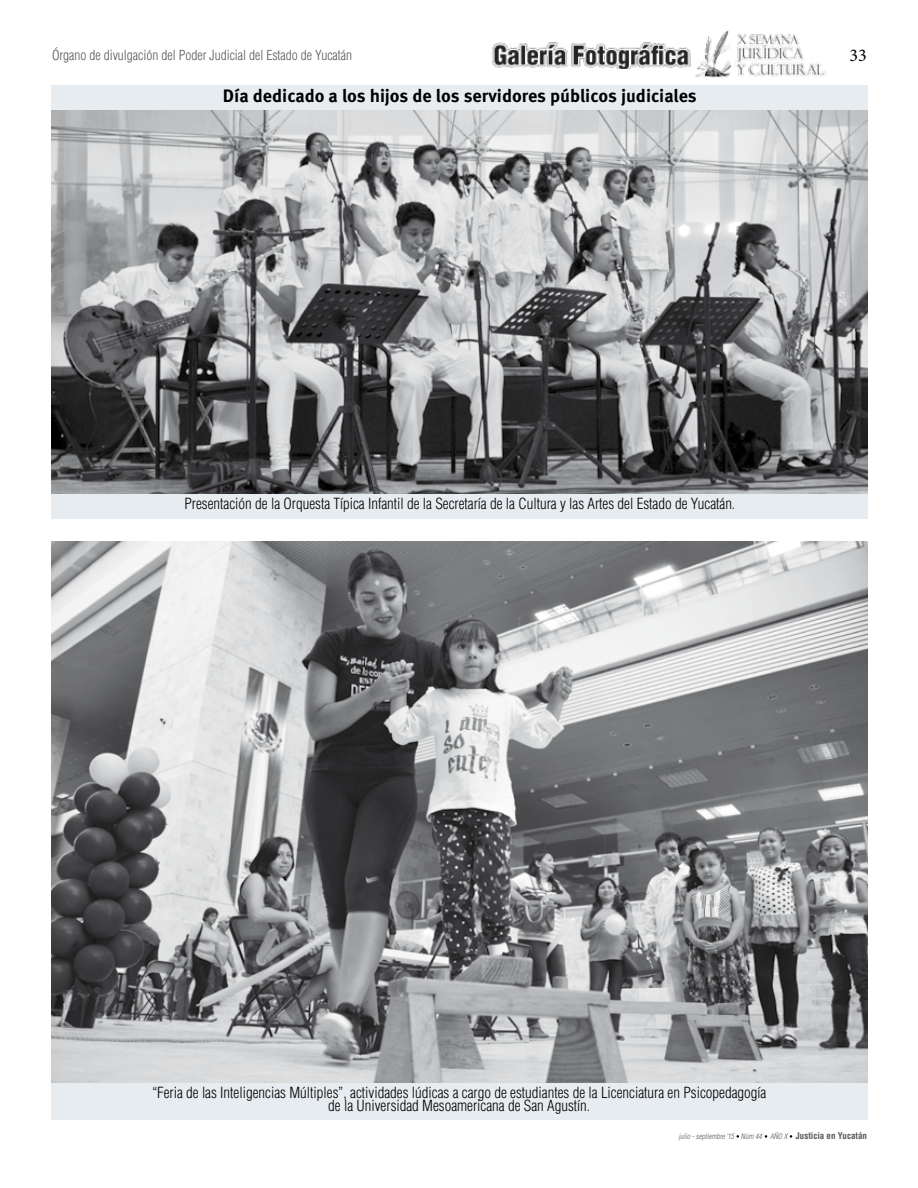
<style>
.page{position:relative;width:918px;height:1188px;background:#fff}
.page>*{position:absolute;margin:0;border:0;box-sizing:border-box;transform-origin:0 0}
.t1{font:700 18px "Meta Pro";color:#000}
.t2{font:18px "Minion Pro";color:#000}
.t3{font:300 condensed 15px/13.5px "Helvetica LT Std";color:#000;text-align:center}
.t4{font:300 condensed 13.5px "Helvetica LT Std";color:#58585a}
.t5{font:italic 300 condensed 7.5px "Helvetica LT Std";color:#58585a}
.s1{font-weight:700;font-style:normal;font-size:9px}
</style>
<div class="page">
<img style="left:695px;top:30px;width:131px;height:48px">
<div style="left:51px;top:85px;width:817px;height:434px;background:#e7ecf0"></div>
<div style="left:51px;top:1076px;width:817px;height:44px;background:#e7ecf0"></div>
<img style="left:51px;top:111px;width:816px;height:383px">
<img style="left:51px;top:541px;width:816px;height:541px">
<img style="left:492px;top:42px;width:199px;height:27px">
<p class="t4" style="left:52px;top:47px;width:302px">Órgano de divulgación del Poder Judicial del Estado de Yucatán</p>
<p class="t2" style="left:850px;top:43px;width:19px">33</p>
<p class="t1" style="left:223px;top:85px;width:475px">Día dedicado a los hijos de los servidores públicos judiciales</p>
<p class="t3" style="left:184px;top:497px;width:552px">Presentación de la Orquesta Típica Infantil de la Secretaría de la Cultura y las Artes del Estado de Yucatán.</p>
<p class="t3" style="left:152px;top:1086px;width:616px">“Feria de las Inteligencias Múltiples”, actividades lúdicas a cargo de estudiantes de la Licenciatura en Psicopedagogía de la Universidad Mesoamericana de San Agustín.</p>
<p class="t5" style="left:678px;top:1132px;width:190px">julio - septiembre ‘15 Núm 44 AÑO X <span class="s1">Justicia en Yucatán</span></p>
</div>
